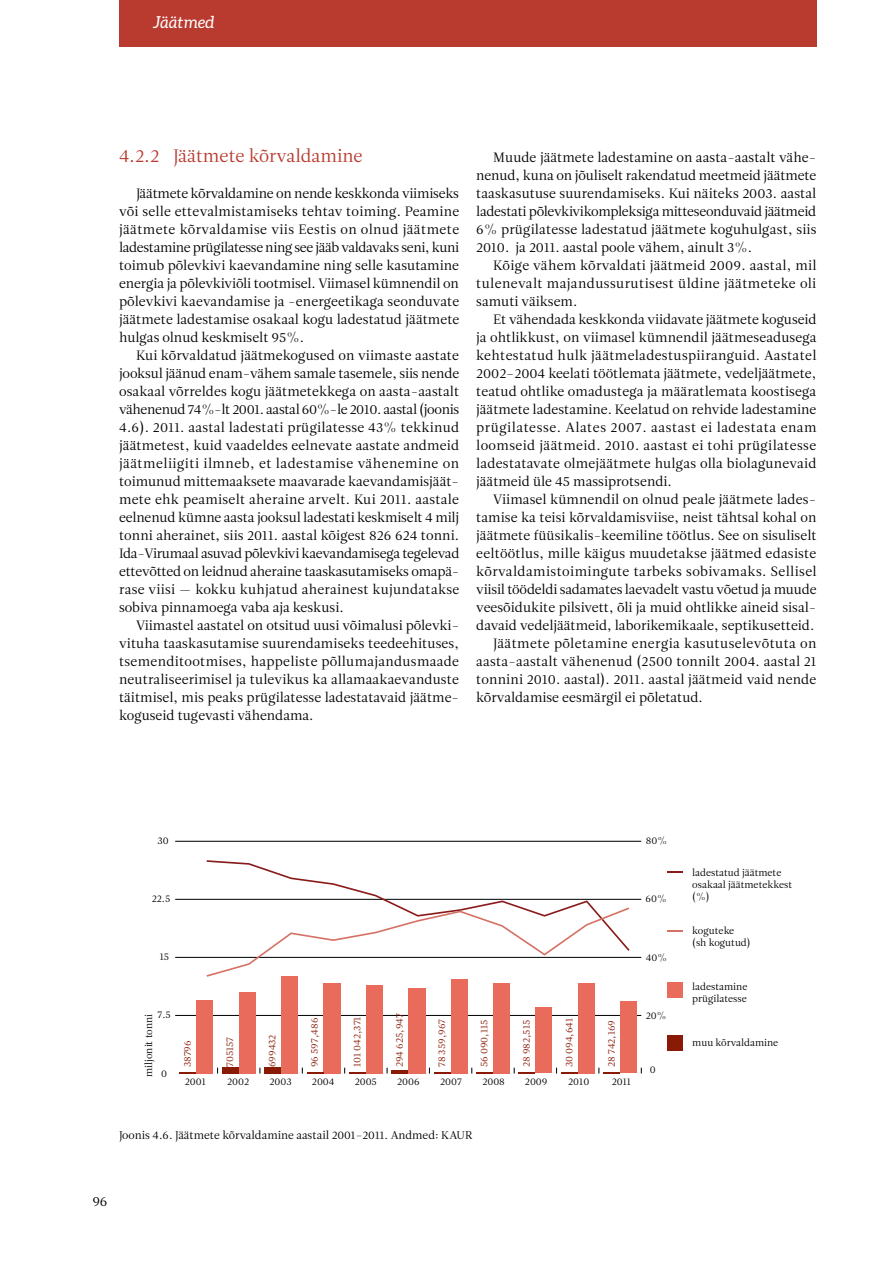
<style>
.page{position:relative;width:893px;height:1263px;background:#fff}
.page>*{position:absolute;margin:0;border:0;box-sizing:border-box;transform-origin:0 0}
.t1{font:18px "Leitura Roman 1";color:#b93a2f}
.t2{font:italic 16.5px "Aleo";letter-spacing:.01em;color:#fff}
.t3{font:13.5px/18px "Leitura Roman 1";letter-spacing:.005em;color:#000;text-align:justify}
.t4{font:13.5px "Leitura Roman 1";letter-spacing:.03em;color:#000}
.t5{font:13.5px "Leitura Roman 1";letter-spacing:-.015em;color:#000}
.t6{font:11.25px "Leitura Roman 1";color:#000}
.t7{font:9.9px/11.9px "Leitura Roman 1";color:#000}
.t8{font:9.9px "Leitura Roman 1";color:#891a06}
</style>
<div class="page">
<div style="left:119px;top:0;width:697px;height:47px;background:#b93a2f"></div>
<hr style="left:175px;top:1015px;width:466px;height:1px;background:#000">
<hr style="left:175px;top:957px;width:466px;height:1px;background:#000">
<hr style="left:175px;top:899px;width:466px;height:1px;background:#000">
<hr style="left:175px;top:841px;width:466px;height:1px;background:#000">
<svg style="left:667px;top:871px;width:15px;height:2px"></svg>
<svg style="left:667px;top:930px;width:15px;height:1px"></svg>
<svg style="left:206px;top:860px;width:424px;height:117px"></svg>
<div style="left:667px;top:983px;width:15px;height:15px;background:#e96b5c"></div>
<div style="left:667px;top:1035px;width:15px;height:15px;background:#891a06"></div>
<div style="left:196px;top:1000px;width:17px;height:73px;background:#e96b5c"></div>
<div style="left:239px;top:992px;width:17px;height:81px;background:#e96b5c"></div>
<div style="left:281px;top:976px;width:17px;height:97px;background:#e96b5c"></div>
<div style="left:323px;top:983px;width:17px;height:90px;background:#e96b5c"></div>
<div style="left:366px;top:985px;width:17px;height:88px;background:#e96b5c"></div>
<div style="left:408px;top:988px;width:17px;height:85px;background:#e96b5c"></div>
<div style="left:451px;top:979px;width:17px;height:94px;background:#e96b5c"></div>
<div style="left:493px;top:983px;width:17px;height:90px;background:#e96b5c"></div>
<div style="left:535px;top:1007px;width:17px;height:66px;background:#e96b5c"></div>
<div style="left:578px;top:983px;width:17px;height:90px;background:#e96b5c"></div>
<div style="left:620px;top:1001px;width:17px;height:72px;background:#e96b5c"></div>
<svg style="left:179px;top:1072px;width:17px;height:1px"></svg>
<svg style="left:302px;top:1068px;width:21px;height:5px"></svg>
<svg style="left:429px;top:1068px;width:22px;height:5px"></svg>
<svg style="left:472px;top:1068px;width:21px;height:5px"></svg>
<svg style="left:514px;top:1068px;width:21px;height:5px"></svg>
<svg style="left:556px;top:1068px;width:22px;height:5px"></svg>
<svg style="left:599px;top:1068px;width:21px;height:5px"></svg>
<svg style="left:344px;top:1068px;width:22px;height:5px"></svg>
<hr style="left:391px;top:1070px;width:17px;height:3px;background:#891a06">
<div style="left:222px;top:1067px;width:17px;height:6px;background:#891a06"></div>
<div style="left:264px;top:1067px;width:17px;height:6px;background:#891a06"></div>
<p class="t2" style="left:153px;top:13px;width:63px">Jäätmed</p>
<h1 class="t1" style="left:119px;top:145px;width:245px">4.2.2 Jäätmete kõrvaldamine</h1>
<p class="t3" style="left:119px;top:185px;width:342px;text-indent:17px">Jäätmete kõrvaldamine on nende keskkonda viimiseks või selle ettevalmistamiseks tehtav toiming. Peamine jäätmete kõrvaldamise viis Eestis on olnud jäätmete ladestamine prügilatesse ning see jääb valdavaks seni, kuni toimub põlevkivi kaevandamine ning selle kasutamine energia ja põlevkiviõli tootmisel. Viimasel kümnendil on põlevkivi kaevandamise ja -energeetikaga seonduvate jäätmete ladestamise osakaal kogu ladestatud jäätmete hulgas olnud keskmiselt 95%.</p>
<p class="t3" style="left:119px;top:347px;width:342px;text-indent:17px">Kui kõrvaldatud jäätmekogused on viimaste aastate jooksul jäänud enam-vähem samale tasemele, siis nende osakaal võrreldes kogu jäätmetekkega on aasta-aastalt vähenenud 74%-lt 2001. aastal 60%-le 2010. aastal (joonis 4.6). 2011. aastal ladestati prügilatesse 43% tekkinud jäätmetest, kuid vaadeldes eelnevate aastate andmeid jäätmeliigiti ilmneb, et ladestamise vähenemine on toimunud mittemaaksete maavarade kaevandamisjäät&shy;mete ehk peamiselt aheraine arvelt. Kui 2011. aastale eelnenud kümne aasta jooksul ladestati keskmiselt 4 milj tonni aherainet, siis 2011. aastal kõigest 826 624 tonni.<br>Ida-Virumaal asuvad põlevkivi kaevandamisega tegelevad ettevõtted on leidnud aheraine taaskasutamiseks omapä&shy;rase viisi — kokku kuhjatud aherainest kujundatakse sobiva pinnamoega vaba aja keskusi.</p>
<p class="t3" style="left:119px;top:616px;width:342px;text-indent:17px">Viimastel aastatel on otsitud uusi võimalusi põlevki&shy;vituha taaskasutamise suurendamiseks teedeehituses, tsemenditootmises, happeliste põllumajandusmaade neutraliseerimisel ja tulevikus ka allamaakaevanduste täitmisel, mis peaks prügilatesse ladestatavaid jäätme&shy;koguseid tugevasti vähendama.</p>
<p class="t3" style="left:476px;top:148px;width:342px;text-indent:17px">Muude jäätmete ladestamine on aasta-aastalt vähe&shy;nenud, kuna on jõuliselt rakendatud meetmeid jäätmete taaskasutuse suurendamiseks. Kui näiteks 2003. aastal ladestati põlevkivikompleksiga mitteseonduvaid jäätmeid 6% prügilatesse ladestatud jäätmete koguhulgast, siis 2010. ja 2011. aastal poole vähem, ainult 3%.</p>
<p class="t3" style="left:476px;top:256px;width:342px;text-indent:17px">Kõige vähem kõrvaldati jäätmeid 2009. aastal, mil tulenevalt majandussurutisest üldine jäätmeteke oli samuti väiksem.</p>
<p class="t3" style="left:476px;top:310px;width:342px;text-indent:17px">Et vähendada keskkonda viidavate jäätmete koguseid ja ohtlikkust, on viimasel kümnendil jäätmeseadusega kehtestatud hulk jäätmeladestuspiiranguid. Aastatel 2002–2004 keelati töötlemata jäätmete, vedeljäätmete, teatud ohtlike omadustega ja määratlemata koostisega jäätmete ladestamine. Keelatud on rehvide ladestamine prügilatesse. Alates 2007. aastast ei ladestata enam loomseid jäätmeid. 2010. aastast ei tohi prügilatesse ladestatavate olmejäätmete hulgas olla biolagunevaid jäätmeid üle 45 massiprotsendi.</p>
<p class="t3" style="left:493px;top:490px;width:324px">Viimasel kümnendil on olnud peale jäätmete lades-</p>
<p class="t3" style="left:476px;top:508px;width:342px">tamise ka teisi kõrvaldamisviise, neist tähtsal kohal on</p>
<p class="t3" style="left:476px;top:526px;width:342px">jäätmete füüsikalis-keemiline töötlus. See on sisuliselt</p>
<p class="t3" style="left:476px;top:544px;width:342px">eeltöötlus, mille käigus muudetakse jäätmed edasiste</p>
<p class="t4" style="left:476px;top:563px;width:342px">kõrvaldamistoimingute tarbeks sobivamaks. Sellisel</p>
<p class="t5" style="left:476px;top:581px;width:342px">viisil töödeldi sadamates laevadelt vastu võetud ja muude</p>
<p class="t3" style="left:476px;top:598px;width:342px">veesõidukite pilsivett, õli ja muid ohtlikke aineid sisal-</p>
<p class="t3" style="left:476px;top:616px;width:340px">davaid vedeljäätmeid, laborikemikaale, septikusetteid.</p>
<p class="t4" style="left:493px;top:635px;width:325px">Jäätmete põletamine energia kasutuselevõtuta on</p>
<p class="t3" style="left:476px;top:652px;width:342px">aasta-aastalt vähenenud (2500 tonnilt 2004. aastal 21</p>
<p class="t3" style="left:476px;top:670px;width:342px">tonnini 2010. aastal). 2011. aastal jäätmeid vaid nende</p>
<p class="t3" style="left:476px;top:688px;width:228px">kõrvaldamise eesmärgil ei põletatud.</p>
<p class="t7" style="left:158px;top:834px;width:13px">30</p>
<p class="t7" style="left:152px;top:892px;width:20px">22.5</p>
<p class="t7" style="left:646px;top:835px;width:23px">80%</p>
<p class="t7" style="left:646px;top:892px;width:23px">60%</p>
<p class="t7" style="left:160px;top:950px;width:11px">15</p>
<p class="t7" style="left:646px;top:952px;width:23px">40%</p>
<p class="t7" style="left:158px;top:1008px;width:15px">7.5</p>
<p class="t7" style="left:143px;top:1077px;width:65px;rotate:-90deg">miljonit tonni</p>
<p class="t7" style="left:161px;top:1068px;width:7px">0</p>
<p class="t8" style="left:181px;top:1067px;width:28px;rotate:-90deg">38796</p>
<p class="t8" style="left:224px;top:1067px;width:32px;rotate:-90deg">705157</p>
<p class="t8" style="left:266px;top:1067px;width:34px;rotate:-90deg">699432</p>
<p class="t8" style="left:309px;top:1067px;width:51px;rotate:-90deg">96 597,486</p>
<p class="t8" style="left:351px;top:1067px;width:52px;rotate:-90deg">101 042,371</p>
<p class="t8" style="left:394px;top:1067px;width:55px;rotate:-90deg">294 625,947</p>
<p class="t8" style="left:436px;top:1067px;width:50px;rotate:-90deg">78 359,967</p>
<p class="t8" style="left:478px;top:1067px;width:49px;rotate:-90deg">56 090,115</p>
<p class="t8" style="left:521px;top:1067px;width:49px;rotate:-90deg">28 982,515</p>
<p class="t8" style="left:563px;top:1067px;width:51px;rotate:-90deg">30 094,641</p>
<p class="t8" style="left:606px;top:1067px;width:49px;rotate:-90deg">28 742,169</p>
<p class="t7" style="left:185px;top:1075px;width:23px">2001</p>
<p class="t7" style="left:227px;top:1075px;width:23px">2002</p>
<p class="t7" style="left:270px;top:1075px;width:24px">2003</p>
<p class="t7" style="left:312px;top:1075px;width:24px">2004</p>
<p class="t7" style="left:355px;top:1075px;width:24px">2005</p>
<p class="t7" style="left:397px;top:1075px;width:24px">2006</p>
<p class="t7" style="left:440px;top:1075px;width:23px">2007</p>
<p class="t7" style="left:482px;top:1075px;width:24px">2008</p>
<p class="t7" style="left:525px;top:1075px;width:24px">2009</p>
<p class="t7" style="left:568px;top:1075px;width:23px">2010</p>
<p class="t7" style="left:612px;top:1075px;width:21px">2011</p>
<p class="t7" style="left:646px;top:1009px;width:22px">20%</p>
<p class="t7" style="left:650px;top:1064px;width:7px">0</p>
<p class="t6" style="left:119px;top:1129px;width:355px">Joonis 4.6. Jäätmete kõrvaldamine aastail 2001–2011. Andmed: KAUR</p>
<p class="t3" style="left:92px;top:1193px;width:17px">96</p>
<p class="t7" style="left:692px;top:867px;width:101px">ladestatud jäätmete osakaal jäätmetekkest (%)</p>
<p class="t7" style="left:692px;top:925px;width:60px">koguteke (sh kogutud)</p>
<p class="t7" style="left:692px;top:981px;width:57px">ladestamine prügilatesse</p>
<p class="t7" style="left:692px;top:1037px;width:87px">muu kõrvaldamine</p>
</div>
